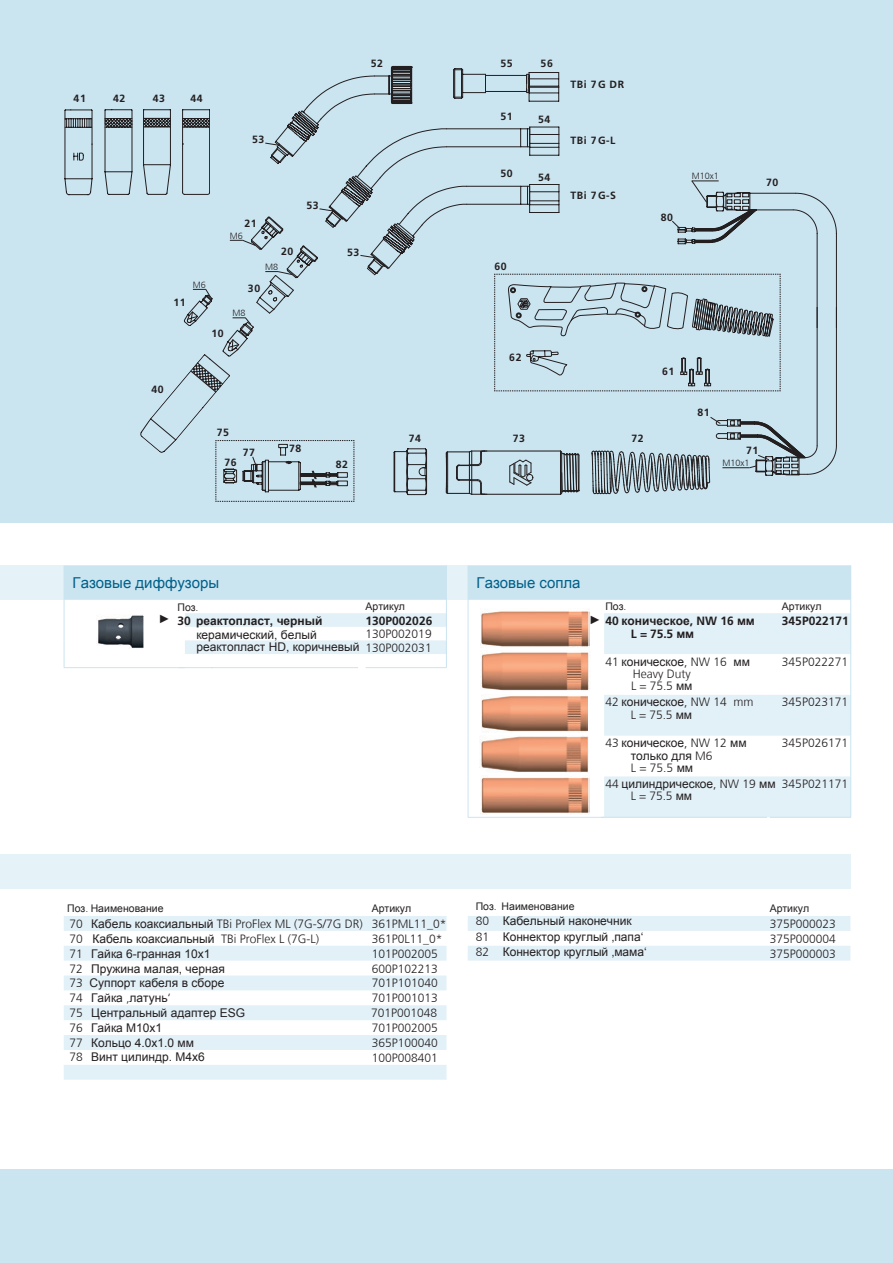
<style>
.page{position:relative;width:893px;height:1263px;background:#fff}
.page>*{position:absolute;margin:0;border:0;box-sizing:border-box;transform-origin:0 0}
.t1{font:15px "Arial";color:#006089}
.t2{font:12px/15.6px "Arial";color:#231f20}
.t3{font:300 12px/14.9px "Frutiger";color:#231f20}
.t4{font:700 12px "Arial";color:#231f20}
.t5{font:700 12px "Frutiger LT Std";color:#231f20}
.t6{font:700 10.5px "Frutiger LT Std";letter-spacing:.05em;color:#231f20}
.t7{font:10.5px "Arial";color:#231f20}
.t8{font:300 9px "Frutiger";color:#231f20}
.s1{font-family:"Frutiger";font-weight:300}
.s2{font-family:"Frutiger LT Std"}
.s3{font-weight:400}
.s4{font-family:"Arial"}
.s5{font-family:"Arial";font-weight:400}
</style>
<div class="page">
<div style="left:0;top:0;width:893px;height:523px;background:#cae4f0"></div>
<div style="left:0;top:1169px;width:893px;height:94px;background:#cae4f0"></div>
<svg style="left:468px;top:916px;width:382px;height:45px"></svg>
<div style="left:0;top:855px;width:850px;height:34px;background:#e5f2f8"></div>
<svg style="left:64px;top:916px;width:382px;height:164px;fill:#e2f0f7"></svg>
<div style="left:0;top:566px;width:850px;height:34px;background:#e5f2f8"></div>
<svg style="left:64px;top:566px;width:383px;height:101px"></svg>
<hr style="left:64px;top:667px;width:121px;height:1px;background:#cae4f0">
<hr style="left:179px;top:667px;width:34px;height:1px;background:#cae4f0">
<hr style="left:211px;top:667px;width:147px;height:1px;background:#cae4f0">
<hr style="left:366px;top:667px;width:81px;height:1px;background:#cae4f0">
<hr style="left:64px;top:566px;width:1px;height:34px;background:#cae4f0">
<hr style="left:446px;top:566px;width:1px;height:34px;background:#cae4f0">
<div style="left:604px;top:776px;width:246px;height:41px;background:#e2f0f7"></div>
<svg style="left:468px;top:566px;width:383px;height:210px"></svg>
<hr style="left:468px;top:776px;width:1px;height:41px;background:#cae4f0">
<hr style="left:850px;top:776px;width:1px;height:41px;background:#cae4f0">
<hr style="left:601px;top:817px;width:30px;height:1px;background:#cae4f0">
<hr style="left:631px;top:817px;width:136px;height:1px;background:#cae4f0">
<hr style="left:770px;top:817px;width:81px;height:1px;background:#cae4f0">
<hr style="left:468px;top:817px;width:136px;height:1px;background:#cae4f0">
<hr style="left:468px;top:566px;width:1px;height:34px;background:#cae4f0">
<hr style="left:850px;top:566px;width:1px;height:34px;background:#cae4f0">
<img style="left:479px;top:736px;width:111px;height:36px">
<svg style="left:65px;top:66px;width:772px;height:436px"></svg>
<img style="left:97px;top:615px;width:49px;height:34px">
<img style="left:480px;top:650px;width:110px;height:41px">
<img style="left:481px;top:695px;width:107px;height:37px">
<img style="left:480px;top:777px;width:109px;height:37px">
<img style="left:480px;top:609px;width:109px;height:39px">
<p class="t6" style="left:74px;top:92px;width:14px">41</p>
<p class="t6" style="left:113px;top:92px;width:14px">42</p>
<p class="t6" style="left:153px;top:92px;width:14px">43</p>
<p class="t6" style="left:190px;top:92px;width:14px">44</p>
<p class="t6" style="left:252px;top:134px;width:14px">53</p>
<p class="t6" style="left:173px;top:296px;width:14px">11</p>
<p class="t6" style="left:244px;top:217px;width:14px">21</p>
<p class="t8" style="left:193px;top:280px;width:15px">M6</p>
<p class="t8" style="left:230px;top:231px;width:15px">M6</p>
<p class="t6" style="left:281px;top:245px;width:14px">20</p>
<p class="t8" style="left:265px;top:262px;width:15px">M8</p>
<p class="t6" style="left:248px;top:282px;width:14px">30</p>
<p class="t8" style="left:233px;top:308px;width:15px">M8</p>
<p class="t6" style="left:211px;top:327px;width:14px">10</p>
<p class="t6" style="left:306px;top:199px;width:14px">53</p>
<p class="t6" style="left:152px;top:384px;width:14px">40</p>
<p class="t6" style="left:371px;top:57px;width:14px">52</p>
<p class="t6" style="left:501px;top:57px;width:14px">55</p>
<p class="t6" style="left:541px;top:57px;width:14px">56</p>
<p class="t6" style="left:501px;top:110px;width:14px">51</p>
<p class="t6" style="left:501px;top:167px;width:14px">50</p>
<p class="t6" style="left:538px;top:113px;width:14px">54</p>
<p class="t6" style="left:538px;top:171px;width:14px">54</p>
<p class="t6" style="left:347px;top:246px;width:14px">53</p>
<p class="t6" style="left:495px;top:260px;width:14px">60</p>
<p class="t6" style="left:509px;top:351px;width:14px">62</p>
<p class="t6" style="left:217px;top:426px;width:14px">75</p>
<p class="t6" style="left:243px;top:446px;width:14px">77</p>
<p class="t6" style="left:289px;top:442px;width:14px">78</p>
<p class="t6" style="left:225px;top:456px;width:14px">76</p>
<p class="t6" style="left:336px;top:458px;width:14px">82</p>
<p class="t6" style="left:409px;top:432px;width:14px">74</p>
<p class="t6" style="left:513px;top:432px;width:14px">73</p>
<p class="t6" style="left:570px;top:78px;width:55px">TBi 7G DR</p>
<p class="t6" style="left:570px;top:134px;width:46px">TBi 7G-L</p>
<p class="t6" style="left:570px;top:189px;width:47px">TBi 7G-S</p>
<p class="t6" style="left:661px;top:211px;width:14px">80</p>
<p class="t6" style="left:662px;top:365px;width:14px">61</p>
<p class="t6" style="left:631px;top:432px;width:14px">72</p>
<p class="t8" style="left:692px;top:171px;width:29px">M10x1</p>
<p class="t6" style="left:766px;top:176px;width:14px">70</p>
<p class="t6" style="left:697px;top:406px;width:14px">81</p>
<p class="t6" style="left:746px;top:444px;width:14px">71</p>
<p class="t8" style="left:722px;top:458px;width:29px">M10x1</p>
<p class="t1" style="left:73px;top:573px;width:148px">Газовые диффузоры</p>
<p class="t7" style="left:177px;top:600px;width:23px">Поз<span class="s1">.</span></p>
<p class="t7" style="left:366px;top:600px;width:41px">Артикул</p>
<p class="t4" style="left:177px;top:613px;width:147px"><span class="s2">30</span> реактопласт, черный</p>
<p class="t5" style="left:366px;top:613px;width:68px">130P002026</p>
<p class="t2" style="left:196px;top:627px;width:122px">керамический, белый</p>
<p class="t3" style="left:366px;top:627px;width:68px">130P002019</p>
<p class="t2" style="left:196px;top:640px;width:237px">реактопласт HD, коричневый <span class="s1">130P002031</span></p>
<p class="t2" style="left:159px;top:611px;width:13px">►</p>
<p class="t1" style="left:477px;top:573px;width:105px">Газовые сопла</p>
<p class="t7" style="left:605px;top:600px;width:23px">Поз<span class="s1">.</span></p>
<p class="t7" style="left:782px;top:600px;width:41px">Артикул</p>
<p class="t4" style="left:589px;top:613px;width:167px"><span class="s3">►</span> <span class="s2">40</span> коническое<span class="s2">, NW 16</span> мм</p>
<p class="t5" style="left:631px;top:626px;width:65px">L = 75.5 <span class="s4">мм</span></p>
<p class="t5" style="left:782px;top:613px;width:68px">345P022171</p>
<p class="t2" style="left:605px;top:654px;width:146px"><span class="s1">41</span> коническое<span class="s1">, NW 16</span> мм</p>
<p class="t3" style="left:631px;top:668px;width:63px;line-height:12.3px">Heavy Duty<br>L = 75.5 <span class="s5">мм</span></p>
<p class="t3" style="left:782px;top:654px;width:68px">345P022271</p>
<p class="t2" style="left:605px;top:694px;width:150px"><span class="s1">42</span> коническое<span class="s1">, NW 14 mm</span></p>
<p class="t3" style="left:631px;top:707px;width:63px">L = 75.5 <span class="s5">мм</span></p>
<p class="t3" style="left:782px;top:695px;width:68px">345P023171</p>
<p class="t2" style="left:631px;top:737px;width:117px;line-height:12.3px;text-indent:-25px"><span class="s1">43</span> коническое<span class="s1">, NW 12</span> мм только для <span class="s1">M6</span></p>
<p class="t3" style="left:631px;top:760px;width:64px">L = 75.5 <span class="s5">мм</span></p>
<p class="t3" style="left:782px;top:736px;width:68px">345P026171</p>
<p class="t3" style="left:782px;top:777px;width:68px">345P021171</p>
<p class="t2" style="left:605px;top:776px;width:172px"><span class="s1">44</span> цилиндрическое<span class="s1">, NW 19</span> мм</p>
<p class="t3" style="left:631px;top:789px;width:63px">L = 75.5 <span class="s5">мм</span></p>
<p class="t7" style="left:67px;top:901px;width:98px">Поз<span class="s1">.</span> Наименование</p>
<p class="t7" style="left:372px;top:901px;width:41px">Артикул</p>
<p class="t3" style="left:70px;top:916px;width:378px">70 <span class="s5">Кабель коаксиальный</span> TBi ProFlex ML (7G-S/7G DR) 361PML11_0*<br>70 <span class="s5">Кабель коаксиальный</span> TBi ProFlex L (7G-L)</p>
<p class="t3" style="left:372px;top:931px;width:72px">361P0L11_0*</p>
<p class="t2" style="left:70px;top:946px;width:142px"><span class="s1">71</span> Гайка 6-гранная 10х1</p>
<p class="t3" style="left:372px;top:946px;width:68px">101P002005</p>
<p class="t2" style="left:70px;top:961px;width:157px"><span class="s1">72</span> Пружина малая, черная</p>
<p class="t3" style="left:372px;top:961px;width:68px">600P102213</p>
<p class="t2" style="left:70px;top:975px;width:156px"><span class="s1">73</span> Суппорт кабеля в сборе</p>
<p class="t3" style="left:372px;top:976px;width:68px">701P101040</p>
<p class="t2" style="left:70px;top:990px;width:103px"><span class="s1">74</span> Гайка <span class="s1">‚</span>латунь<span class="s1">‘</span></p>
<p class="t3" style="left:372px;top:991px;width:68px">701P001013</p>
<p class="t2" style="left:70px;top:1005px;width:177px"><span class="s1">75</span> Центральный адаптер ESG</p>
<p class="t3" style="left:371px;top:1006px;width:68px">701P001048</p>
<p class="t2" style="left:70px;top:1020px;width:94px"><span class="s1">76</span> Гайка М10х1</p>
<p class="t3" style="left:372px;top:1021px;width:68px">701P002005</p>
<p class="t2" style="left:70px;top:1034px;width:126px"><span class="s1">77</span> Кольцо 4.0х1.0 мм</p>
<p class="t3" style="left:372px;top:1035px;width:68px">365P100040</p>
<p class="t2" style="left:70px;top:1049px;width:137px"><span class="s1">78</span> Винт цилиндр. М4х6</p>
<p class="t3" style="left:372px;top:1050px;width:68px">100P008401</p>
<p class="t7" style="left:476px;top:900px;width:100px">Поз<span class="s1">.</span> Наименование</p>
<p class="t2" style="left:476px;top:913px;width:173px"><span class="s1">80</span> Кабельный наконечник<br><span class="s1">81</span> Коннектор круглый ‚папа‘<br><span class="s1">82</span> Коннектор круглый ‚мама‘</p>
<p class="t7" style="left:770px;top:901px;width:41px">Артикул</p>
<p class="t3" style="left:770px;top:916px;width:68px">375P000023<br>375P000004</p>
<p class="t3" style="left:770px;top:946px;width:68px">375P000003</p>
</div>
